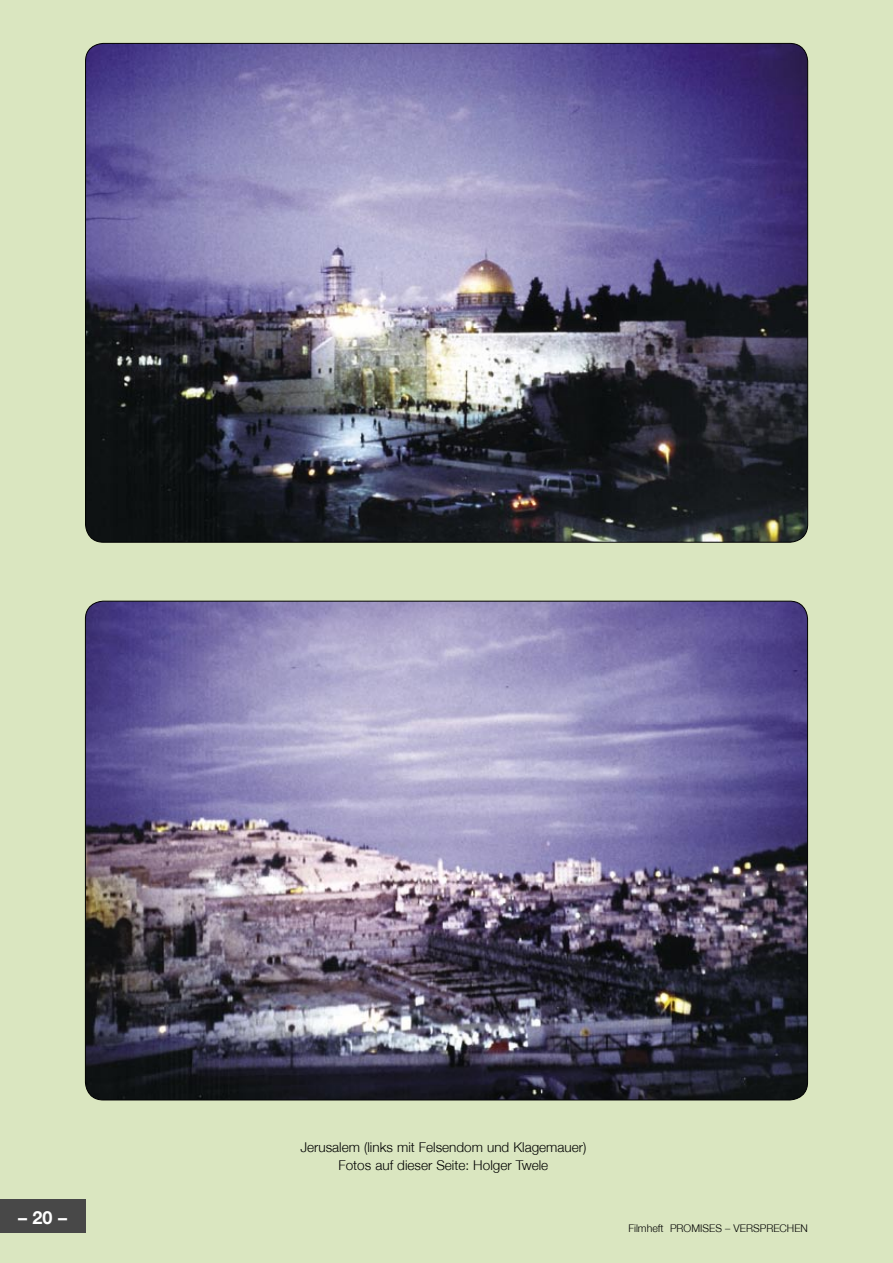
<style>
.page{position:relative;width:893px;height:1263px;background:#dae6c0}
.page>*{position:absolute;margin:0;border:0;box-sizing:border-box;transform-origin:0 0}
.t1{font:700 18px "Helvetica Neue";color:#fff}
.Fließtext{font:300 13.5px "Helvetica Neue";color:#000}
.t2{font:300 10.65px "Helvetica Neue";color:#000}
</style>
<div class="page">
<div style="left:0;top:1199px;width:85px;height:34px;background:#484848"></div>
<img style="left:85px;top:43px;width:723px;height:499px">
<img style="left:85px;top:600px;width:723px;height:500px">
<h1 class="t1" style="left:18px;top:1206px;width:51px">– 20 –</h1>
<p class="Fließtext" style="left:301px;top:1139px;width:287px">Jerusalem (links mit Felsendom und Klagemauer)</p>
<p class="Fließtext" style="left:339px;top:1157px;width:211px">Fotos auf dieser Seite: Holger Twele</p>
<p class="t2" style="left:628px;top:1221px;width:181px">Filmheft PROMISES – VERSPRECHEN</p>
</div>
